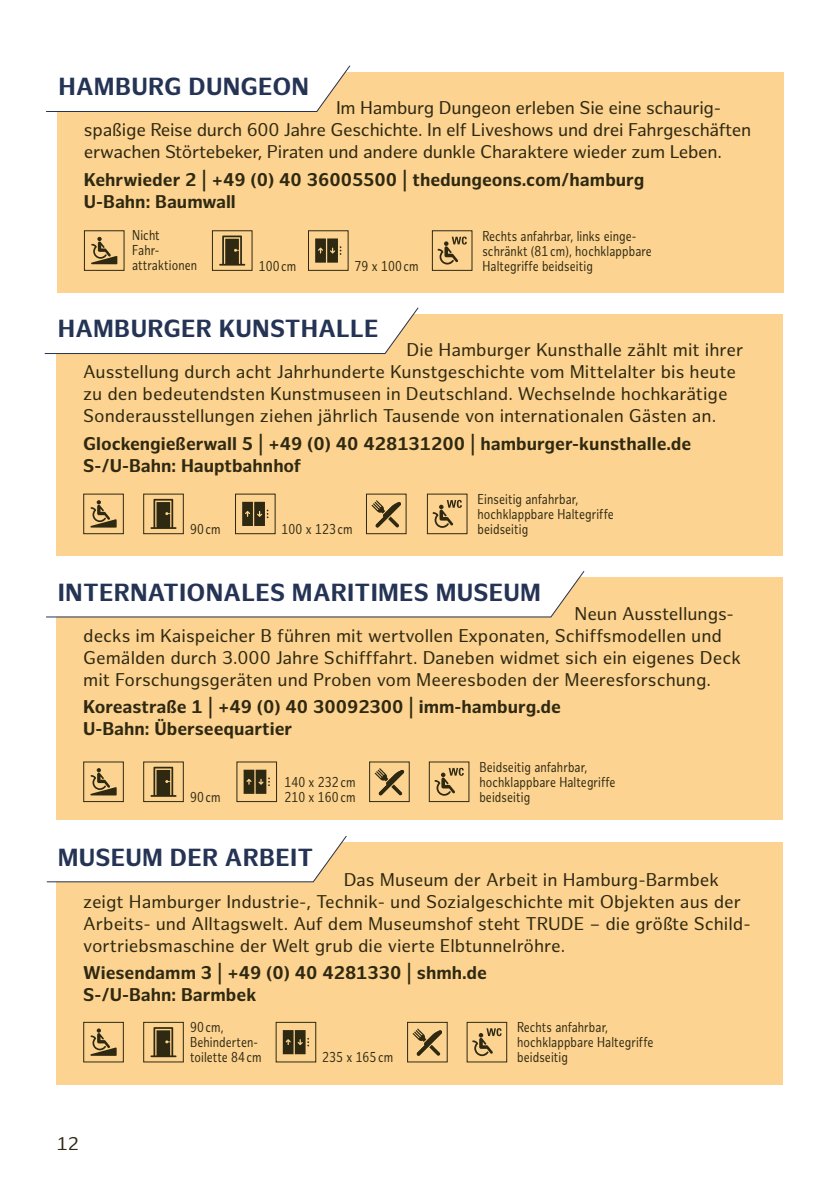
<style>
.page{position:relative;width:840px;height:1191px;background:#fff}
.page>*{position:absolute;margin:0;border:0;box-sizing:border-box;transform-origin:0 0}
.Zwischenheadline_Tex{font:700 24.2px "Hamburg Sans";letter-spacing:.01em;color:#253455}
.t1{font:18px/22px "Hamburg Sans";color:#2f2912}
.t2{font:700 18px/22px "Hamburg Sans";color:#2f2912}
.t3{font:14px/15px "Hamburg Sans";letter-spacing:.01em;color:#2f2912;scale:.8 1}
</style>
<div class="page">
<div style="left:57px;top:577px;width:725px;height:243px;background:#fcd390"></div>
<svg style="left:46px;top:571px;width:539px;height:47px"></svg>
<svg style="left:90px;top:768px;width:27px;height:27px"></svg>
<div style="left:83px;top:761px;width:41px;height:41px;border:1px solid #2f2912"></div>
<svg style="left:374px;top:768px;width:30px;height:27px"></svg>
<div style="left:369px;top:761px;width:40px;height:41px;border:1px solid #2f2912"></div>
<svg style="left:434px;top:768px;width:29px;height:27px"></svg>
<div style="left:428px;top:761px;width:41px;height:41px;border:1px solid #2f2912"></div>
<svg style="left:243px;top:769px;width:27px;height:25px"></svg>
<div style="left:236px;top:761px;width:41px;height:41px;border:1px solid #2f2912"></div>
<svg style="left:150px;top:766px;width:26px;height:31px"></svg>
<div style="left:143px;top:761px;width:41px;height:41px;border:1px solid #2f2912"></div>
<div style="left:57px;top:842px;width:725px;height:242px;background:#fcd390"></div>
<svg style="left:46px;top:836px;width:301px;height:46px"></svg>
<svg style="left:90px;top:1028px;width:27px;height:27px"></svg>
<div style="left:83px;top:1021px;width:41px;height:41px;border:1px solid #2f2912"></div>
<svg style="left:412px;top:1028px;width:30px;height:27px"></svg>
<div style="left:407px;top:1021px;width:40px;height:41px;border:1px solid #2f2912"></div>
<svg style="left:472px;top:1028px;width:29px;height:28px"></svg>
<div style="left:466px;top:1021px;width:41px;height:41px;border:1px solid #2f2912"></div>
<svg style="left:283px;top:1030px;width:26px;height:24px"></svg>
<div style="left:275px;top:1021px;width:41px;height:41px;border:1px solid #2f2912"></div>
<svg style="left:150px;top:1027px;width:26px;height:30px"></svg>
<div style="left:143px;top:1021px;width:41px;height:41px;border:1px solid #2f2912"></div>
<div style="left:57px;top:314px;width:725px;height:242px;background:#fcd390"></div>
<div style="left:44px;top:307px;width:375px;height:47px;background:#fff"></div>
<svg style="left:90px;top:500px;width:27px;height:27px"></svg>
<div style="left:83px;top:493px;width:41px;height:41px;border:1px solid #2f2912"></div>
<svg style="left:371px;top:500px;width:30px;height:27px"></svg>
<div style="left:366px;top:493px;width:40px;height:41px;border:1px solid #2f2912"></div>
<svg style="left:432px;top:500px;width:29px;height:28px"></svg>
<div style="left:426px;top:493px;width:41px;height:41px;border:1px solid #2f2912"></div>
<svg style="left:242px;top:502px;width:26px;height:24px"></svg>
<div style="left:235px;top:493px;width:40px;height:41px;border:1px solid #2f2912"></div>
<svg style="left:150px;top:499px;width:26px;height:30px"></svg>
<div style="left:143px;top:493px;width:41px;height:41px;border:1px solid #2f2912"></div>
<div style="left:57px;top:72px;width:726px;height:220px;background:#fcd390"></div>
<svg style="left:46px;top:65px;width:305px;height:47px"></svg>
<svg style="left:91px;top:237px;width:26px;height:27px"></svg>
<div style="left:84px;top:230px;width:40px;height:41px;border:1px solid #2f2912"></div>
<svg style="left:437px;top:237px;width:29px;height:27px"></svg>
<div style="left:431px;top:230px;width:41px;height:41px;border:1px solid #2f2912"></div>
<svg style="left:315px;top:238px;width:26px;height:25px"></svg>
<div style="left:308px;top:230px;width:40px;height:41px;border:1px solid #2f2912"></div>
<svg style="left:219px;top:235px;width:26px;height:31px"></svg>
<div style="left:212px;top:230px;width:40px;height:41px;border:1px solid #2f2912"></div>
<p class="Zwischenheadline_Tex" style="left:58px;top:73px;width:252px">HAMBURG DUNGEON</p>
<p class="t1" style="left:84px;top:97px;width:668px;text-indent:252px">Im Hamburg Dungeon erleben Sie eine schaurig&shy;spaßige Reise durch 600 Jahre Geschichte. In elf Liveshows und drei Fahrgeschäften erwachen Störtebeker, Piraten und andere dunkle Charaktere wieder zum Leben.</p>
<p class="t2" style="left:84px;top:169px;width:561px">Kehrwieder 2 | +49 (0) 40 36005500 | thedungeons.com/hamburg<br>U-Bahn: Baumwall</p>
<p class="t3" style="left:132px;top:228px;width:83px">Nicht<br>Fahr&shy;attraktionen</p>
<p class="t3" style="left:258px;top:259px;width:48px">100cm</p>
<p class="t3" style="left:354px;top:259px;width:81px">79 x 100cm</p>
<p class="t3" style="left:482px;top:229px;width:213px">Rechts anfahrbar, links einge&shy;schränkt (81cm), hochklappbare<br>Haltegriffe beidseitig</p>
<p class="Zwischenheadline_Tex" style="left:58px;top:315px;width:322px">HAMBURGER KUNSTHALLE</p>
<p class="t1" style="left:83px;top:339px;width:661px;text-indent:323px">Die Hamburger Kunsthalle zählt mit ihrer Ausstellung durch acht Jahrhunderte Kunstgeschichte vom Mittelalter bis heute zu den bedeutendsten Kunstmuseen in Deutschland. Wechselnde hochkarätige Sonderausstellungen ziehen jährlich Tausende von internationalen Gästen an.</p>
<p class="t2" style="left:83px;top:433px;width:609px">Glockengießerwall 5 | +49 (0) 40 428131200 | hamburger-kunsthalle.de<br>S-/U-Bahn: Hauptbahnhof</p>
<p class="t3" style="left:190px;top:522px;width:40px">90cm</p>
<p class="t3" style="left:281px;top:522px;width:90px">100 x 123cm</p>
<p class="t3" style="left:477px;top:492px;width:127px">Einseitig anfahrbar,</p>
<p class="t3" style="left:477px;top:507px;width:172px">hochklappbare Haltegriffe</p>
<p class="t3" style="left:477px;top:522px;width:65px">beidseitig</p>
<p class="Zwischenheadline_Tex" style="left:58px;top:578px;width:484px">INTERNATIONALES MARITIMES MUSEUM</p>
<p class="t1" style="left:83px;top:603px;width:658px;text-indent:491px">Neun Ausstellungs&shy;decks im Kaispeicher B führen mit wertvollen Exponaten, Schiffsmodellen und Gemälden durch 3.000 Jahre Schifffahrt. Daneben widmet sich ein eigenes Deck mit Forschungsgeräten und Proben vom Meeresboden der Meeresforschung.</p>
<p class="t2" style="left:83px;top:696px;width:479px">Koreastraße 1 | +49 (0) 40 30092300 | imm-hamburg.de<br>U-Bahn: Überseequartier</p>
<p class="t3" style="left:190px;top:790px;width:40px">90cm</p>
<p class="t3" style="left:284px;top:775px;width:90px">140 x 232cm</p>
<p class="t3" style="left:284px;top:790px;width:90px">210 x 160cm</p>
<p class="t3" style="left:479px;top:760px;width:136px">Beidseitig anfahrbar,</p>
<p class="t3" style="left:479px;top:775px;width:172px">hochklappbare Haltegriffe</p>
<p class="t3" style="left:479px;top:790px;width:65px">beidseitig</p>
<p class="Zwischenheadline_Tex" style="left:58px;top:843px;width:257px">MUSEUM DER ARBEIT</p>
<p class="t1" style="left:83px;top:869px;width:668px;text-indent:260px">Das Museum der Arbeit in Hamburg-Barmbek zeigt Hamburger Industrie-, Technik- und Sozialgeschichte mit Objekten aus der Arbeits- und Alltagswelt. Auf dem Museumshof steht TRUDE – die größte Schild&shy;vortriebsmaschine der Welt grub die vierte Elbtunnelröhre.</p>
<p class="t2" style="left:83px;top:962px;width:405px">Wiesendamm 3 | +49 (0) 40 4281330 | shmh.de<br>S-/U-Bahn: Barmbek</p>
<p class="t3" style="left:190px;top:1020px;width:43px">90cm,</p>
<p class="t3" style="left:190px;top:1035px;width:91px">Behinderten&shy;toilette 84cm</p>
<p class="t3" style="left:517px;top:1020px;width:115px">Rechts anfahrbar,</p>
<p class="t3" style="left:517px;top:1035px;width:172px">hochklappbare Haltegriffe</p>
<p class="t3" style="left:517px;top:1050px;width:65px">beidseitig</p>
<p class="t3" style="left:322px;top:1050px;width:90px">235 x 165cm</p>
<p class="t1" style="left:57px;top:1133px;width:24px">12</p>
</div>
